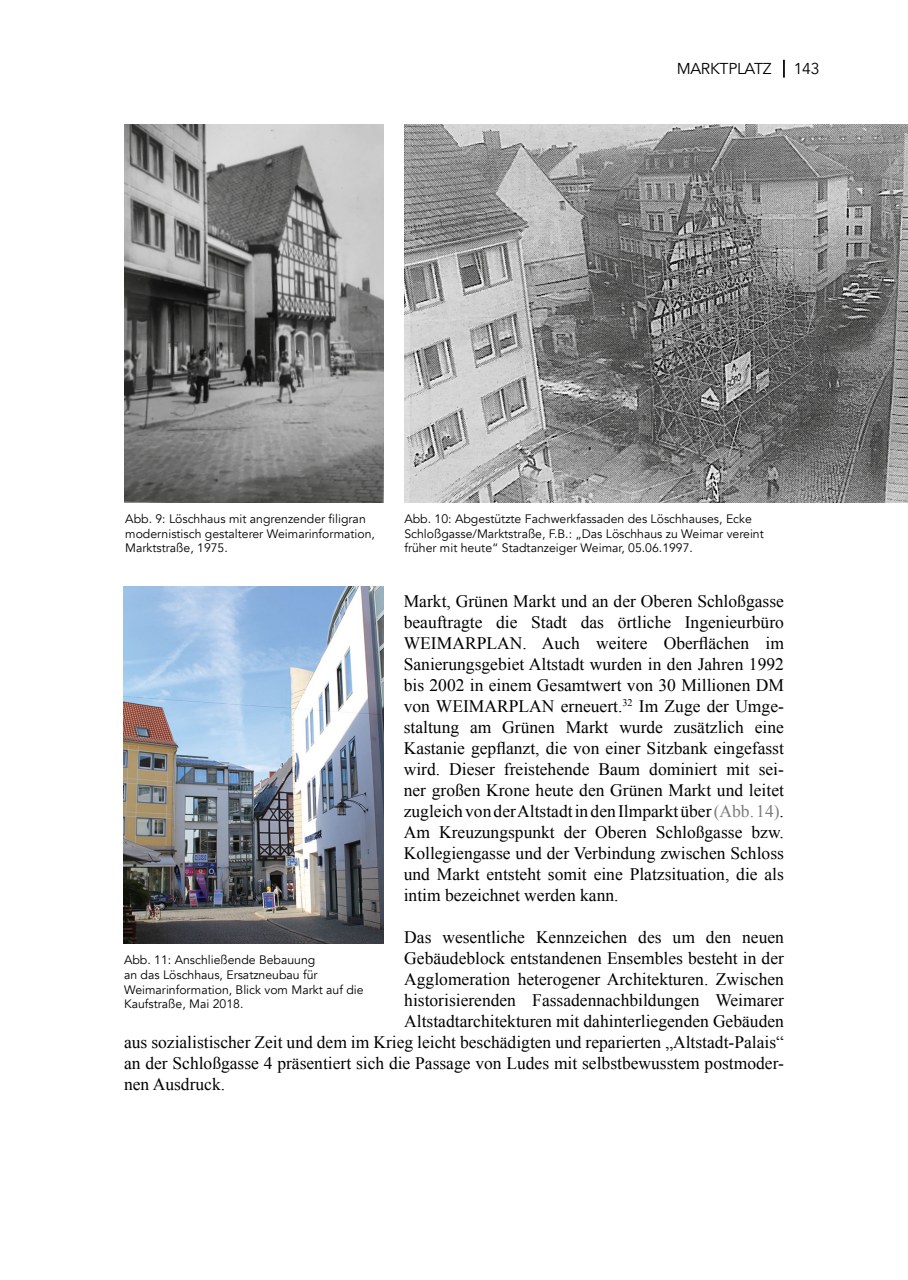
<style>
.page{position:relative;width:908px;height:1280px;background:#fff}
.page>*{position:absolute;margin:0;border:0;box-sizing:border-box;transform-origin:0 0}
.t1{font:17.5px/21px "Times New Roman";color:#000;text-align:justify}
.t2{font:15.75px "Avenir";letter-spacing:-.02em;color:#000}
.t3{font:12.25px/14.7px "Avenir";color:#000}
.s1{color:#7c7b7b}
</style>
<div class="page">
<svg style="left:783px;top:60px;width:2px;height:18px"></svg>
<img style="left:404px;top:124px;width:504px;height:378px">
<img style="left:124px;top:124px;width:260px;height:378px">
<img style="left:124px;top:586px;width:260px;height:357px">
<p class="t2" style="left:677px;top:60px;width:96px">MARKTPLATZ</p>
<p class="t2" style="left:794px;top:60px;width:27px">143</p>
<p class="t3" style="left:125px;top:512px;width:251px">Abb. 9: Löschhaus mit angrenzender filigran modernistisch gestalterer Weimarinformation,<br>Marktstraße, 1975.</p>
<p class="t3" style="left:404px;top:512px;width:361px">Abb. 10: Abgestützte Fachwerkfassaden des Löschhauses, Ecke<br>Schloßgasse/Marktstraße, F.B.: „Das Löschhaus zu Weimar vereint früher mit heute“ Stadtanzeiger Weimar, 05.06.1997.</p>
<p class="t1" style="left:404px;top:590px;width:382px">Markt, Grünen Markt und an der Oberen Schloßgasse beauftragte die Stadt das örtliche Ingenieurbüro WEIMARPLAN. Auch weitere Oberflächen im Sanierungsgebiet Altstadt wurden in den Jahren 1992 bis 2002 in einem Gesamtwert von 30 Millionen DM von WEIMARPLAN erneuert.<sup>32</sup> Im Zuge der Umge&shy;staltung am Grünen Markt wurde zusätzlich eine Kastanie gepflanzt, die von einer Sitzbank eingefasst wird. Dieser freistehende Baum dominiert mit sei&shy;ner großen Krone heute den Grünen Markt und leitet zugleich von der Altstadt in den Ilmparkt über <span class="s1">(Abb.14)</span>.<br>Am Kreuzungspunkt der Oberen Schloßgasse bzw.<br>Kollegiengasse und der Verbindung zwischen Schloss und Markt entsteht somit eine Platzsituation, die als intim bezeichnet werden kann.</p>
<p class="t1" style="left:404px;top:926px;width:381px">Das wesentliche Kennzeichen des um den neuen</p>
<p class="t1" style="left:404px;top:947px;width:381px">Gebäudeblock entstandenen Ensembles besteht in der</p>
<p class="t1" style="left:404px;top:968px;width:381px">Agglomeration heterogener Architekturen. Zwischen</p>
<p class="t1" style="left:404px;top:989px;width:381px">historisierenden Fassadennachbildungen Weimarer</p>
<p class="t1" style="left:404px;top:1010px;width:381px">Altstadtarchitekturen mit dahinterliegenden Gebäuden</p>
<p class="t1" style="left:124px;top:1031px;width:661px">aus sozialistischer Zeit und dem im Krieg leicht beschädigten und reparierten „Altstadt-Palais“</p>
<p class="t1" style="left:124px;top:1052px;width:661px">an der Schloßgasse 4 präsentiert sich die Passage von Ludes mit selbstbewusstem postmoder-</p>
<p class="t1" style="left:124px;top:1073px;width:103px">nen Ausdruck.</p>
<p class="t3" style="left:124px;top:953px;width:241px">Abb. 11: Anschließende Bebauung<br>an das Löschhaus, Ersatzneubau für Weimarinformation, Blick vom Markt auf die Kaufstraße, Mai 2018.</p>
</div>
